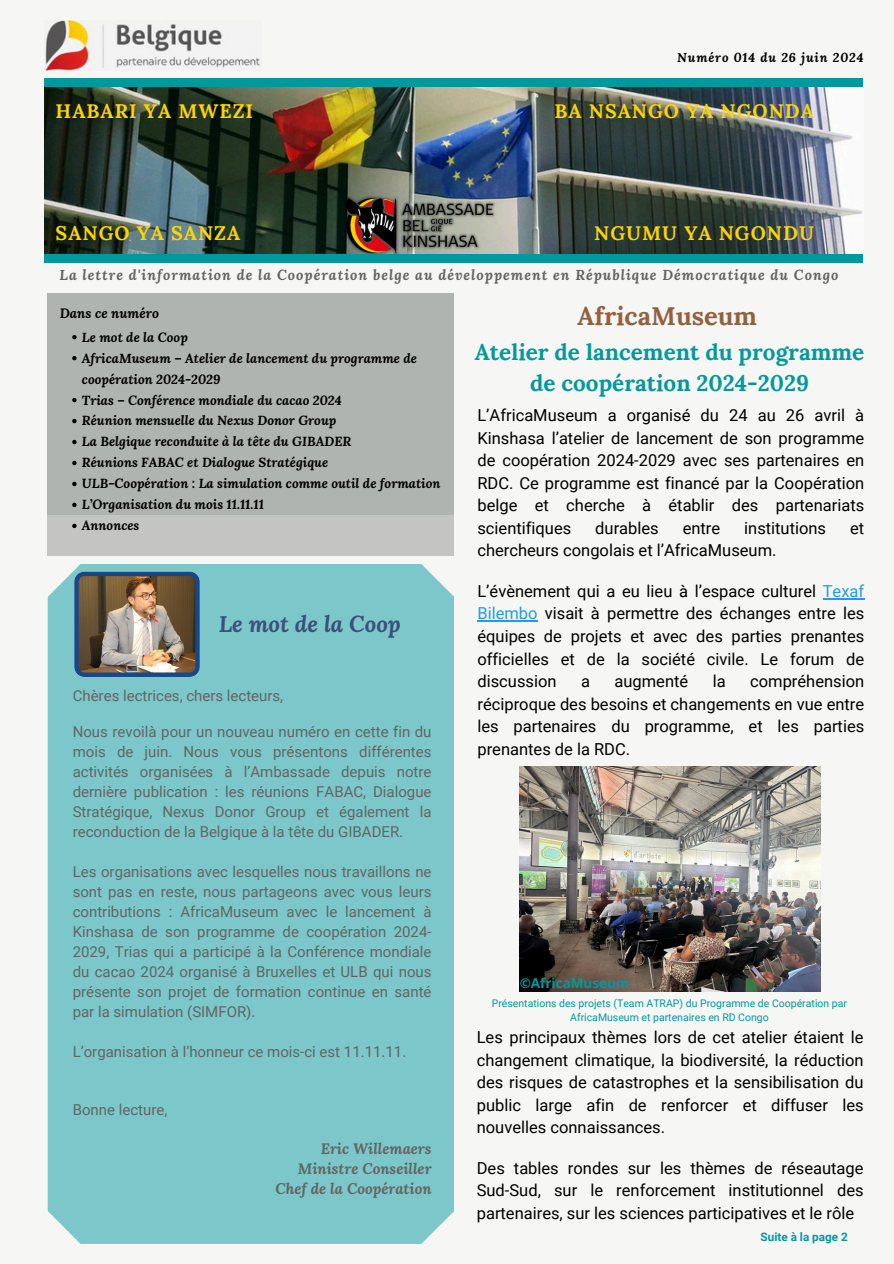
<style>
.page{position:relative;width:894px;height:1264px;background:#fff}
.page>*{position:absolute;margin:0;border:0;box-sizing:border-box;transform-origin:0 0}
.t1{font:700 25.5px "Lora";color:#92613f}
.t2{font:700 22.5px/31.5px "Lora";color:#03989e;text-align:center}
.t3{font:italic 700 22.5px "Lora";color:#3d4f7b}
.t4{font:700 19.65px "Lora";letter-spacing:.05em;color:#fed402}
.t5{font:16.5px/22.5px "Roboto";color:#000;text-align:justify}
.t6{font:15px/20px "Roboto";color:#646464;text-align:justify}
.t7{font:italic 700 15px/20px "Lora";color:#646464;text-align:right}
.t8{font:italic 700 14.25px "Lora";letter-spacing:.07em;color:#646464}
.t9{font:700 13.5px "Open Sans";color:#03989e}
.t10{font:italic 700 13.5px "Lora";color:#000}
.t11{font:italic 700 13.05px/21px "Lora";color:#000}
.t12{font:italic 700 12.75px "Lora";letter-spacing:.07em;color:#000}
.t13{font:700 11.7px "Roboto";color:#03989e}
.t14{font:10.5px/14px "Roboto";color:#03989e;text-align:center}
.s1{color:#1d9bf0}
</style>
<div class="page">
<div style="left:0;top:0;width:893px;height:1263px;background:#f6f6f4"></div>
<img style="left:45px;top:21px;width:215px;height:49px">
<img style="left:45px;top:86px;width:818px;height:168px">
<img style="left:334px;top:194px;width:171px;height:61px">
<div style="left:44px;top:255px;width:818px;height:8px;background:#03989e"></div>
<div style="left:45px;top:78px;width:817px;height:8px;background:#03989e"></div>
<div style="left:48px;top:564px;width:406px;height:679px;background:#7cc7c9"></div>
<div style="left:48px;top:294px;width:406px;height:221px;background:#afb4b0"></div>
<div style="left:48px;top:515px;width:406px;height:40px;background:#c4c4c3"></div>
<img style="left:74px;top:571px;width:126px;height:106px">
<img style="left:519px;top:766px;width:301px;height:225px">
<hr style="left:822px;top:598px;width:42px;height:1px;background:#1d9bf0">
<hr style="left:477px;top:620px;width:60px;height:1px;background:#1d9bf0">
<svg style="left:72px;top:335px;width:5px;height:4px"></svg>
<svg style="left:72px;top:356px;width:5px;height:4px"></svg>
<svg style="left:72px;top:398px;width:5px;height:4px"></svg>
<svg style="left:72px;top:419px;width:5px;height:4px"></svg>
<svg style="left:72px;top:440px;width:5px;height:4px"></svg>
<svg style="left:72px;top:461px;width:5px;height:4px"></svg>
<svg style="left:72px;top:482px;width:5px;height:4px"></svg>
<svg style="left:72px;top:503px;width:5px;height:4px"></svg>
<svg style="left:72px;top:523px;width:5px;height:5px"></svg>
<h5 class="t4" style="left:56px;top:98px;width:199px">HABARI YA MWEZI</h5>
<h4 class="t4" style="left:56px;top:220px;width:186px">SANGO YA SANZA</h4>
<p class="t12" style="left:677px;top:49px;width:188px">Numéro 014 du 26 juin 2024</p>
<h5 class="t4" style="left:554px;top:98px;width:261px">BA NSANGO YA NGONDA</h5>
<h5 class="t4" style="left:594px;top:220px;width:221px">NGUMU YA NGONDU</h5>
<h3 class="t8" style="left:59px;top:265px;width:780px">La lettre d'information de la Coopération belge au développement en République Démocratique du Congo</h3>
<p class="t10" style="left:60px;top:304px;width:101px">Dans ce numéro</p>
<p class="t11" style="left:82px;top:326px;width:107px">Le mot de la Coop</p>
<p class="t11" style="left:82px;top:347px;width:336px">AfricaMuseum – Atelier de lancement du programme de coopération 2024-2029</p>
<p class="t11" style="left:82px;top:389px;width:261px">Trias – Conférence mondiale du cacao 2024</p>
<p class="t11" style="left:82px;top:410px;width:256px">Réunion mensuelle du Nexus Donor Group</p>
<h2 class="t11" style="left:82px;top:431px;width:271px">La Belgique reconduite à la tête du GIBADER</h2>
<h5 class="t11" style="left:82px;top:452px;width:248px">Réunions FABAC et Dialogue Stratégique</h5>
<h5 class="t11" style="left:82px;top:473px;width:360px">ULB-Coopération : La simulation comme outil de formation</h5>
<h5 class="t11" style="left:82px;top:494px;width:183px">L’Organisation du mois 11.11.11</h5>
<h5 class="t11" style="left:82px;top:515px;width:59px">Annonces</h5>
<p class="t3" style="left:218px;top:608px;width:184px">Le mot de la Coop</p>
<h3 class="t6" style="left:73px;top:685px;width:212px">Chères lectrices, chers lecteurs,</h3>
<p class="t6" style="left:73px;top:721px;width:360px">Nous revoilà pour un nouveau numéro en cette fin du mois de juin. Nous vous présentons différentes activités organisées à l’Ambassade depuis notre dernière publication : les réunions FABAC, Dialogue Stratégique, Nexus Donor Group et également la reconduction de la Belgique à la tête du GIBADER.</p>
<p class="t6" style="left:73px;top:861px;width:360px">Les organisations avec lesquelles nous travaillons ne sont pas en reste, nous partageons avec vous leurs contributions : AfricaMuseum avec le lancement à Kinshasa de son programme de coopération 2024- 2029, Trias qui a participé à la Conférence mondiale du cacao 2024 organisé à Bruxelles et ULB qui nous présente son projet de formation continue en santé par la simulation (SIMFOR).</p>
<h6 class="t6" style="left:73px;top:1041px;width:335px">L’organisation à l’honneur ce mois-ci est 11.11.11.</h6>
<h6 class="t6" style="left:73px;top:1099px;width:96px">Bonne lecture,</h6>
<p class="t7" style="left:275px;top:1138px;width:157px">Eric Willemaers<br>Ministre Conseiller<br>Chef de la Coopération</p>
<h5 class="t1" style="left:577px;top:299px;width:181px">AfricaMuseum</h5>
<p class="t2" style="left:474px;top:335px;width:391px">Atelier de lancement du programme de coopération 2024-2029</p>
<p class="t5" style="left:477px;top:404px;width:388px">L’AfricaMuseum a organisé du 24 au 26 avril à Kinshasa l’atelier de lancement de son programme de coopération 2024-2029 avec ses partenaires en RDC. Ce programme est financé par la Coopération belge et cherche à établir des partenariats scientifiques</p>
<p class="t5" style="left:595px;top:517px;width:65px">durables</p>
<p class="t5" style="left:682px;top:517px;width:39px">entre</p>
<p class="t5" style="left:744px;top:517px;width:83px">institutions</p>
<p class="t5" style="left:849px;top:517px;width:16px">et</p>
<p class="t5" style="left:477px;top:539px;width:300px">chercheurs congolais et l’AfricaMuseum.</p>
<p class="t5" style="left:477px;top:580px;width:388px">L’évènement qui a eu lieu à l’espace culturel <span class="s1">Texaf Bilembo</span> visait à permettre des échanges entre les équipes de projets et avec des parties prenantes officielles et de la société civile. Le forum de discussion</p>
<p class="t5" style="left:477px;top:670px;width:388px;text-indent:273px">compréhension réciproque des besoins et changements en vue entre les partenaires du programme, et les parties prenantes de la RDC.</p>
<p class="t5" style="left:581px;top:670px;width:10px">a</p>
<p class="t5" style="left:614px;top:670px;width:75px">augmenté</p>
<p class="t5" style="left:712px;top:670px;width:14px">la</p>
<h2 class="t9" style="left:519px;top:973px;width:111px">©AfricaMuseum</h2>
<p class="t14" style="left:491px;top:996px;width:357px">Présentations des projets (Team ATRAP) du Programme de Coopération par<br>AfricaMuseum et partenaires en RD Congo</p>
<h6 class="t5" style="left:476px;top:1026px;width:388px">Les principaux thèmes lors de cet atelier étaient le changement climatique, la biodiversité, la réduction des risques de catastrophes et la sensibilisation du public large afin de renforcer et diffuser les nouvelles connaissances.</h6>
<p class="t5" style="left:476px;top:1156px;width:388px">Des tables rondes sur les thèmes de réseautage Sud-Sud, sur le renforcement institutionnel des partenaires, sur les sciences participatives et le rôle</p>
<h1 class="t13" style="left:760px;top:1230px;width:89px">Suite à la page 2</h1>
</div>
